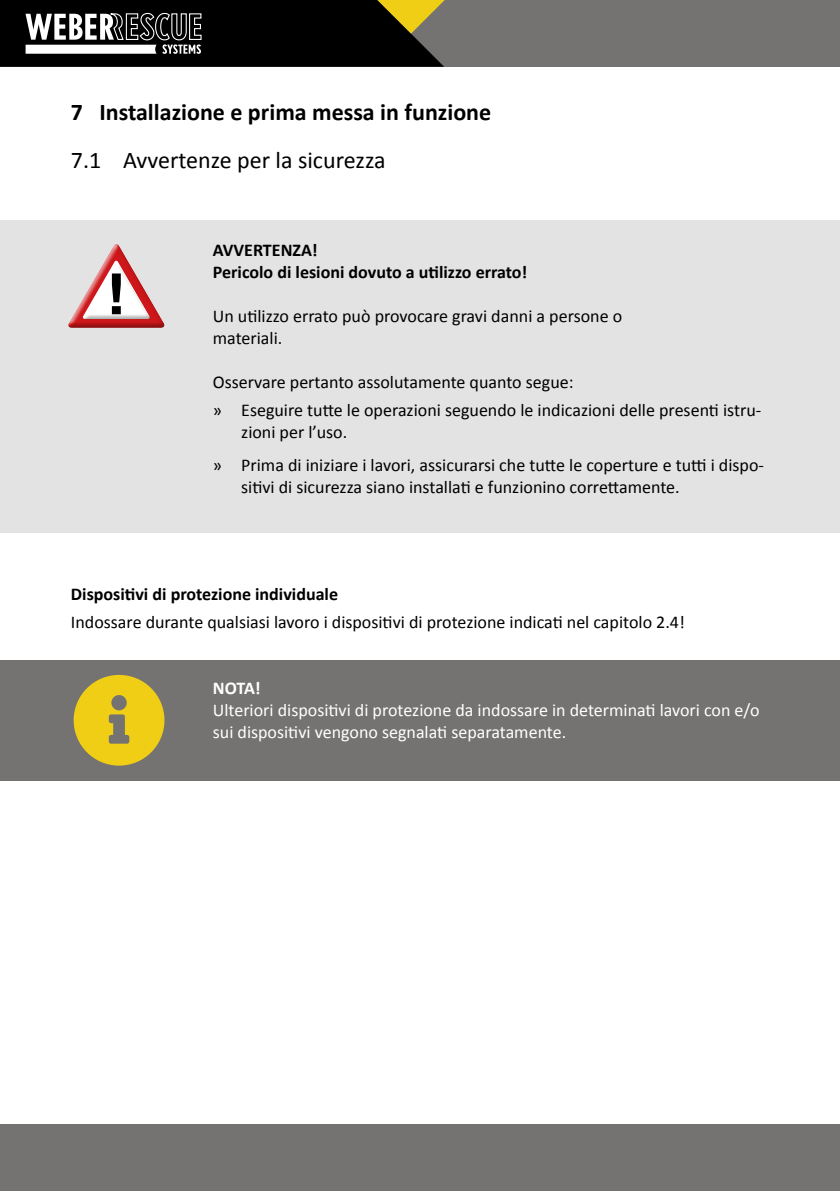
<style>
.page{position:relative;width:840px;height:1191px;background:#fff}
.page>*{position:absolute;margin:0;border:0;box-sizing:border-box;transform-origin:0 0}
.t1{font:700 24px "Calibri";color:#000}
.t2{font:24px "Calibri";color:#000}
.t3{font:18px/22px "Calibri";color:#000}
.t4{font:18px/22px "Calibri";color:#fff}
.t5{font:700 18px/22px "Calibri";color:#000}
.t6{font:700 18px "Calibri";color:#fff}
</style>
<div class="page">
<div style="left:0;top:0;width:839px;height:67px;background:#757372"></div>
<div style="left:0;top:1124px;width:839px;height:67px;background:#757372"></div>
<svg style="left:0;top:0;width:445px;height:67px;background:#2a2821"></svg>
<div style="left:0;top:220px;width:839px;height:312px;background:#e3e3e3"></div>
<div style="left:0;top:660px;width:839px;height:120px;background:#757372"></div>
<svg style="left:68px;top:244px;width:96px;height:84px"></svg>
<svg style="left:74px;top:675px;width:90px;height:90px"></svg>
<h1 class="t1" style="left:71px;top:97px;width:421px">7 Installazione e prima messa in funzione</h1>
<h1 class="t2" style="left:71px;top:145px;width:316px">7.1 Avvertenze per la sicurezza</h1>
<p class="t5" style="left:213px;top:239px;width:316px">AVVERTENZA!<br>Pericolo di lesioni dovuto a utilizzo errato!</p>
<p class="t3" style="left:213px;top:305px;width:410px">Un utilizzo errato può provocare gravi danni a persone o materiali.</p>
<p class="t3" style="left:213px;top:368px;width:549px;line-height:27.6px">Osservare pertanto assolutamente quanto segue:<br>» Eseguire tutte le operazioni seguendo le indicazioni delle presenti istru-</p>
<p class="t3" style="left:213px;top:415px;width:552px;line-height:33.4px;text-indent:28px">zioni per l’uso.<br>» Prima di iniziare i lavori, assicurarsi che tutte le coperture e tutti i dispo-</p>
<p class="t3" style="left:241px;top:476px;width:440px">sitivi di sicurezza siano installati e funzionino correttamente.</p>
<p class="t5" style="left:71px;top:583px;width:268px">Dispositivi di protezione individuale</p>
<p class="t3" style="left:71px;top:611px;width:615px">Indossare durante qualsiasi lavoro i dispositivi di protezione indicati nel capitolo 2.4!</p>
<p class="t6" style="left:213px;top:676px;width:49px">NOTA!</p>
<p class="t4" style="left:213px;top:699px;width:548px">Ulteriori dispositivi di protezione da indossare in determinati lavori con e/o sui dispositivi vengono segnalati separatamente.</p>
</div>
